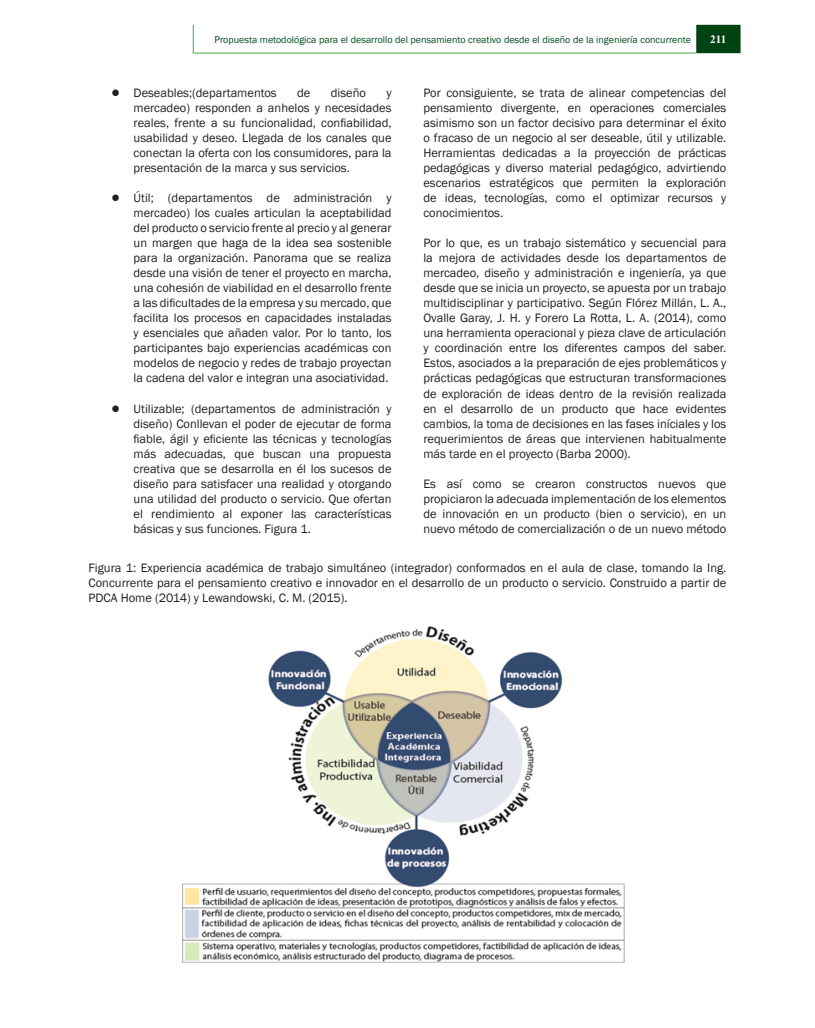
<style>
.page{position:relative;width:815px;height:1028px;background:#fff}
.page>*{position:absolute;margin:0;border:0;box-sizing:border-box;transform-origin:0 0}
.t1{font:12.5px/15px "Franklin Gothic";color:#231f20;text-align:justify}
.t2{font:700 11.25px "Times New Roman";color:#fff}
.t3{font:10px "Franklin Gothic";color:#004e1e}
.s1{font-size:15px}
</style>
<div class="page">
<div style="left:696px;top:25px;width:45px;height:28px;background:#004313;border:1px solid #004313"></div>
<hr style="left:193px;top:53px;width:503px;height:1px;background:#40ae49">
<svg style="left:193px;top:25px;width:1px;height:28px"></svg>
<img style="left:182px;top:626px;width:443px;height:336px">
<p class="t3" style="left:215px;top:33px;width:478px">Propuesta metodológica para el desarrollo del pensamiento creativo desde el diseño de la ingeniería concurrente</p>
<p class="t2" style="left:710px;top:32px;width:18px">211</p>
<p class="t1" style="left:111px;top:86px;width:167px"><span class="s1">●</span> Deseables;(departamentos</p>
<p class="t1" style="left:297px;top:86px;width:15px">de</p>
<p class="t1" style="left:331px;top:86px;width:37px">diseño</p>
<p class="t1" style="left:423px;top:86px;width:304px">Por consiguiente, se trata de alinear competencias del pensamiento divergente, en operaciones comerciales asimismo son un factor decisivo para determinar el éxito o fracaso de un negocio al ser deseable, útil y utilizable.<br>Herramientas dedicadas a la proyección de prácticas pedagógicas y diverso material pedagógico, advirtiendo escenarios estratégicos que permiten la exploración de ideas, tecnologías, como el optimizar recursos y conocimientos.</p>
<p class="t1" style="left:423px;top:236px;width:304px">Por lo que, es un trabajo sistemático y secuencial para la mejora de actividades desde los departamentos de mercadeo, diseño y administración e ingeniería, ya que desde que se inicia un proyecto, se apuesta por un trabajo multidisciplinar y participativo. Según Flórez Millán, L. A., Ovalle Garay, J. H. y Forero La Rotta, L. A. (2014), como una herramienta operacional y pieza clave de articulación y coordinación entre los diferentes campos del saber.<br>Estos, asociados a la preparación de ejes problemáticos y prácticas pedagógicas que estructuran transformaciones de exploración de ideas dentro de la revisión realizada en el desarrollo de un producto que hace evidentes cambios, la toma de decisiones en las fases iníciales y los requerimientos de áreas que intervienen habitualmente más tarde en el proyecto (Barba 2000).</p>
<p class="t1" style="left:423px;top:476px;width:304px">Es así como se crearon constructos nuevos que propiciaron la adecuada implementación de los elementos de innovación en un producto (bien o servicio), en un nuevo método de comercialización o de un nuevo método</p>
<p class="t1" style="left:89px;top:561px;width:639px">Figura 1: Experiencia académica de trabajo simultáneo (integrador) conformados en el aula de clase, tomando la Ing.<br>Concurrente para el pensamiento creativo e innovador en el desarrollo de un producto o servicio. Construido a partir de PDCA Home (2014) y Lewandowski, C. M. (2015).</p>
<p class="t1" style="left:134px;top:86px;width:259px;text-indent:253px">y mercadeo) responden a anhelos y necesidades reales, frente a su funcionalidad, confiabilidad, usabilidad y deseo. Llegada de los canales que conectan la oferta con los consumidores, para la presentación de la marca y sus servicios.</p>
<p class="t1" style="left:134px;top:191px;width:259px;text-indent:-22px"><span class="s1">●</span> Útil; (departamentos de administración y mercadeo) los cuales articulan la aceptabilidad del producto o servicio frente al precio y al generar un margen que haga de la idea sea sostenible para la organización. Panorama que se realiza desde una visión de tener el proyecto en marcha, una cohesión de viabilidad en el desarrollo frente a las dificultades de la empresa y su mercado, que facilita los procesos en capacidades instaladas y esenciales que añaden valor. Por lo tanto, los participantes bajo experiencias académicas con modelos de negocio y redes de trabajo proyectan la cadena del valor e integran una asociatividad.</p>
<p class="t1" style="left:134px;top:401px;width:259px;text-indent:-22px"><span class="s1">●</span> Utilizable; (departamentos de administración y diseño) Conllevan el poder de ejecutar de forma fiable, ágil y eficiente las técnicas y tecnologías más adecuadas, que buscan una propuesta creativa que se desarrolla en él los sucesos de diseño para satisfacer una realidad y otorgando una utilidad del producto o servicio. Que ofertan el rendimiento al exponer las características básicas y sus funciones. Figura 1.</p>
</div>
